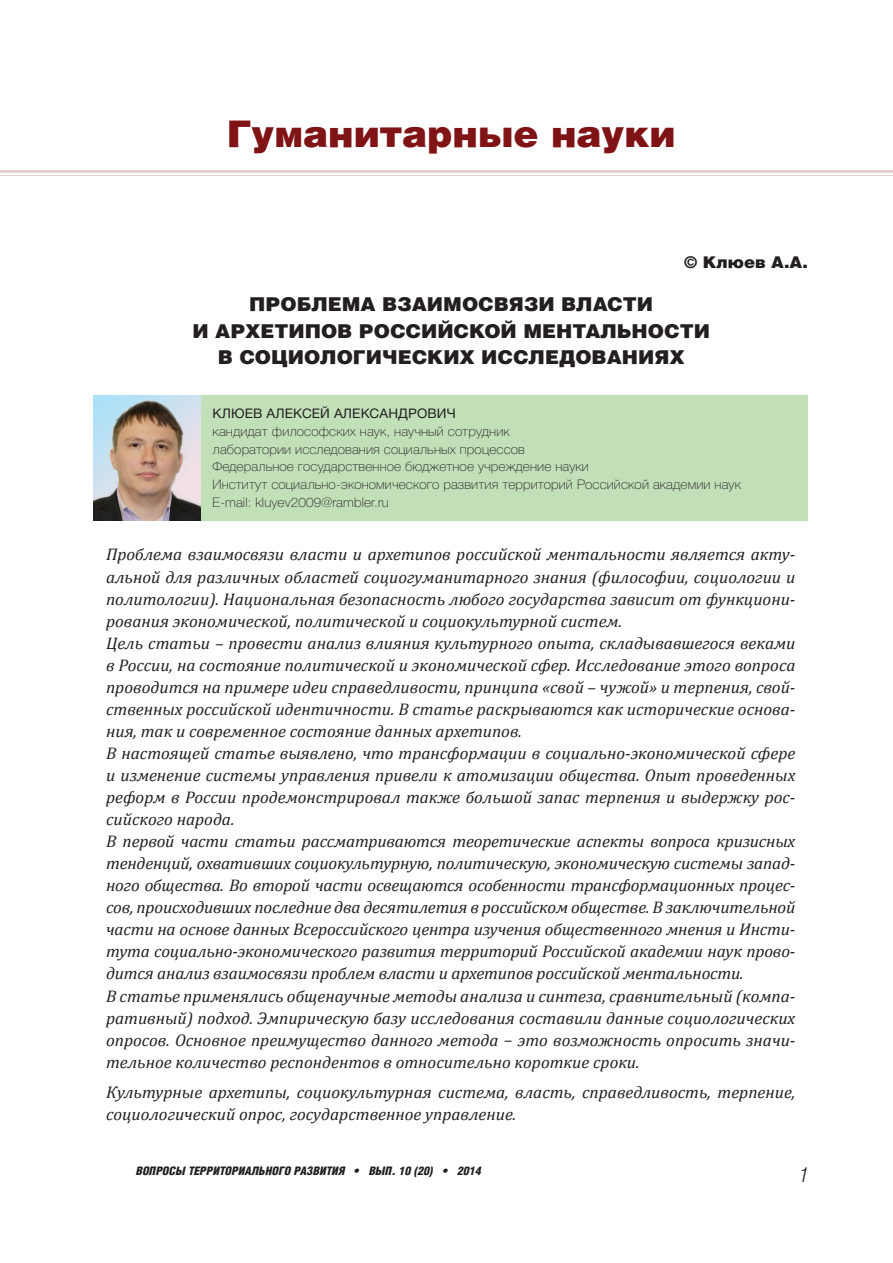
<style>
.page{position:relative;width:893px;height:1263px;background:#fff}
.page>*{position:absolute;margin:0;border:0;box-sizing:border-box;transform-origin:0 0}
.t1{font:900 36.75px "Helios";color:#7f1315}
.t2{font:italic 300 20.55px "Helios Cond";color:#231f20}
.t3{font:900 19.05px/26.4px "Helios";color:#231f20;text-align:center}
.t4{font:italic 16.95px/22px "Cambria";color:#231f20}
.t5{font:900 16.2px "Helios";color:#231f20}
.t6{font:100 13.2px/17.7px "Helvetica Neue Cyr";letter-spacing:.01em;color:#231f20}
.t7{font:13.2px "Helvetica Neue Cyr";letter-spacing:.01em;color:#231f20}
.t8{font:italic 900 11.7px "Helios Cond";color:#231f20}
</style>
<div class="page">
<hr style="left:0;top:170px;width:893px;height:3px;background:#e5d2cc">
<hr style="left:0;top:175px;width:893px;height:1px;background:#e5d2cc">
<div style="left:94px;top:395px;width:714px;height:125px;background:#c1e0b8"></div>
<img style="left:94px;top:395px;width:107px;height:125px">
<h1 class="t1" style="left:227px;top:121px;width:450px">Гуманитарные науки</h1>
<p class="t5" style="left:684px;top:256px;width:125px">© Клюев А.А.</p>
<p class="t3" style="left:192px;top:293px;width:519px">ПРОБЛЕМА ВЗАИМОСВЯЗИ ВЛАСТИ<br>И АРХЕТИПОВ РОССИЙСКОЙ МЕНТАЛЬНОСТИ<br>В СОЦИОЛОГИЧЕСКИХ ИССЛЕДОВАНИЯХ</p>
<p class="t7" style="left:213px;top:406px;width:245px">КЛЮЕВ АЛЕКСЕЙ АЛЕКСАНДРОВИЧ</p>
<p class="t6" style="left:213px;top:422px;width:530px">кандидат философских наук, научный сотрудник<br>лаборатории исследования социальных процессов<br>Федеральное государственное бюджетное учреждение науки<br>Институт социально-экономического развития территорий Российской академии наук E-mail: kluyev2009@rambler.ru</p>
<p class="t4" style="left:106px;top:543px;width:691px">Проблема взаимосвязи власти и архетипов российской ментальности является акту&shy;альной для различных областей социогуманитарного знания (философии, социологии и политологии). Национальная безопасность любого государства зависит от функциони&shy;рования экономической, политической и социокультурной систем.<br>Цель статьи – провести анализ влияния культурного опыта, складывавшегося веками в России, на состояние политической и экономической сфер. Исследование этого вопроса проводится на примере идеи справедливости, принципа «свой – чужой» и терпения, свой&shy;ственных российской идентичности. В статье раскрываются как исторические основа&shy;ния, так и современное состояние данных архетипов.<br>В настоящей статье выявлено, что трансформации в социально-экономической сфере и изменение системы управления привели к атомизации общества. Опыт проведенных реформ в России продемонстрировал также большой запас терпения и выдержку рос&shy;сийского народа.<br>В первой части статьи рассматриваются теоретические аспекты вопроса кризисных тенденций, охвативших социокультурную, политическую, экономическую системы запад&shy;ного общества. Во второй части освещаются особенности трансформационных процес&shy;сов, происходивших последние два десятилетия в российском обществе. В заключительной части на основе данных Всероссийского центра изучения общественного мнения и Инсти&shy;тута социально-экономического развития территорий Российской академии наук прово&shy;дится анализ взаимосвязи проблем власти и архетипов российской ментальности.<br>В статье применялись общенаучные методы анализа и синтеза, сравнительный (компа&shy;ративный) подход. Эмпирическую базу исследования составили данные социологических опросов. Основное преимущество данного метода − это возможность опросить значи&shy;тельное количество респондентов в относительно короткие сроки.</p>
<p class="t4" style="left:106px;top:1081px;width:691px">Культурные архетипы, социокультурная система, власть, справедливость, терпение, социологический опрос, государственное управление.</p>
<p class="t8" style="left:136px;top:1167px;width:347px">ВОПРОСЫ ТЕРРИТОРИАЛЬНОГО РАЗВИТИЯ • ВЫП. 10 (20) • 2014</p>
<p class="t2" style="left:799px;top:1167px;width:10px">1</p>
</div>
